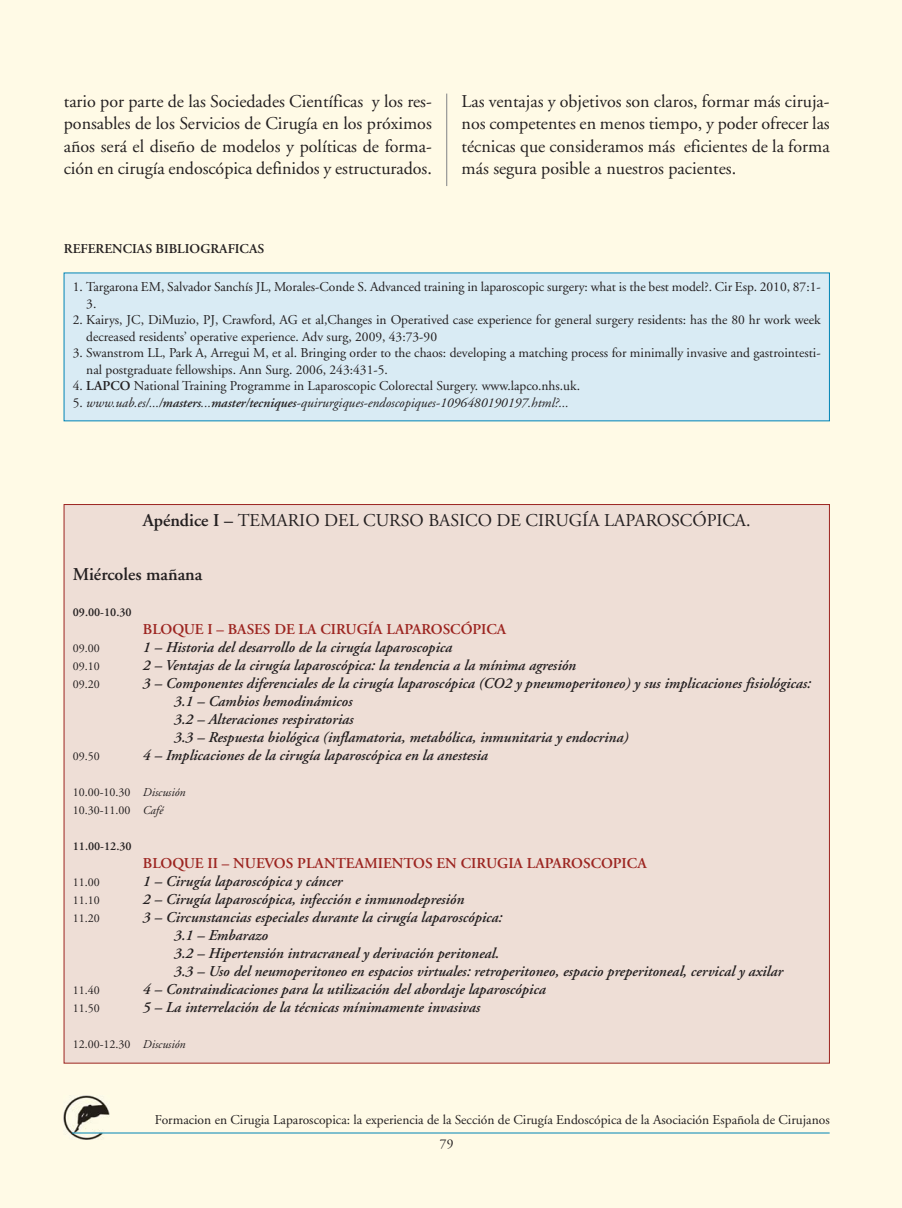
<style>
.page{position:relative;width:902px;height:1208px;background:#fff}
.page>*{position:absolute;margin:0;border:0;box-sizing:border-box;transform-origin:0 0}
.t1{font:18px/22.6px "Adobe Garamond";color:#231f20;text-align:justify}
.t2{font:600 18px "Adobe Garamond";color:#231f20}
.t3{font:italic 600 15px/18px "Adobe Garamond";color:#231f20}
.t4{font:600 15px "Adobe Garamond";color:#9c2420}
.t5{font:13.5px/16.5px "Adobe Garamond";color:#231f20}
.t6{font:italic 13.5px "Adobe Garamond";color:#231f20}
.t7{font:600 13.5px "Adobe Garamond";color:#231f20}
.t8{font:12px/18px "Adobe Garamond";color:#231f20}
.t9{font:600 12px "Adobe Garamond";color:#231f20}
.s1{font-weight:600}
.s2{font-style:normal}
.s3{font-style:italic}
</style>
<div class="page">
<div style="left:0;top:0;width:901px;height:1208px;background:#fffae6"></div>
<img style="left:64px;top:1095px;width:45px;height:45px">
<hr style="left:72px;top:1132px;width:757px;height:1px;background:#0084b5">
<hr style="left:446px;top:94px;width:1px;height:92px;background:#808285">
<div style="left:64px;top:273px;width:765px;height:147px;background:#d9ebf4"></div>
<div style="left:64px;top:505px;width:765px;height:558px;background:#eeded6"></div>
<p class="t1" style="left:64px;top:91px;width:369px">tario por parte de las Sociedades Científicas y los res&shy;ponsables de los Servicios de Cirugía en los próximos años será el diseño de modelos y políticas de forma&shy;ción en cirugía endoscópica definidos y estructurados.</p>
<p class="t1" style="left:461px;top:91px;width:369px">Las ventajas y objetivos son claros, formar más ciruja&shy;nos competentes en menos tiempo, y poder ofrecer las técnicas que consideramos más eficientes de la forma más segura posible a nuestros pacientes.</p>
<p class="t7" style="left:64px;top:243px;width:202px">REFERENCIAS BIBLIOGRAFICAS</p>
<p class="t5" style="left:86px;top:280px;width:735px;text-indent:-14px">1. Targarona EM, Salvador Sanchís JL, Morales-Conde S. Advanced training in laparoscopic surgery: what is the best model?. Cir Esp. 2010, 87:1-<br>3.</p>
<p class="t5" style="left:86px;top:313px;width:735px;text-indent:-14px">2. Kairys, JC, DiMuzio, PJ, Crawford, AG et al,Changes in Operatived case experience for general surgery residents: has the 80 hr work week decreased residents’ operative experience. Adv surg, 2009, 43:73-90</p>
<p class="t5" style="left:86px;top:346px;width:735px;text-indent:-14px">3. Swanstrom LL, Park A, Arregui M, et al. Bringing order to the chaos: developing a matching process for minimally invasive and gastrointesti&shy;nal postgraduate fellowships. Ann Surg. 2006, 243:431-5.</p>
<p class="t5" style="left:73px;top:379px;width:508px">4. <span class="s1">LAPCO</span> National Training Programme in Laparoscopic Colorectal Surgery. www.lapco.nhs.uk.</p>
<p class="t6" style="left:73px;top:397px;width:497px"><span class="s2">5.</span> www.uab.es/.../<span class="s1">masters</span>...<span class="s1">master</span>/<span class="s1">tecniques</span>-quirurgiques-endoscopiques-1096480190197.html?...</p>
<p class="t1" style="left:143px;top:511px;width:609px"><span class="s1">Apéndice I –</span> TEMARIO DEL CURSO BASICO DE CIRUGÍA LAPAROSCÓPICA.</p>
<p class="t2" style="left:73px;top:567px;width:131px">Miércoles mañana</p>
<p class="t9" style="left:73px;top:607px;width:60px">09.00-10.30</p>
<p class="t4" style="left:143px;top:623px;width:365px">BLOQUE I – BASES DE LA CIRUGÍA LAPAROSCÓPICA</p>
<p class="t8" style="left:73px;top:640px;width:28px">09.00</p>
<p class="t3" style="left:143px;top:640px;width:311px">1 – Historia del desarrollo de la cirugía laparoscopica</p>
<p class="t8" style="left:73px;top:658px;width:28px">09.10</p>
<p class="t3" style="left:143px;top:658px;width:434px">2 – Ventajas de la cirugía laparoscópica: la tendencia a la mínima agresión</p>
<p class="t8" style="left:73px;top:676px;width:28px">09.20</p>
<p class="t3" style="left:174px;top:676px;width:638px;text-indent:-31px">3 – Componentes diferenciales de la cirugía laparoscópica (CO2 y pneumoperitoneo) y sus implicaciones fisiológicas:<br>3.1 – Cambios hemodinámicos<br>3.2 – Alteraciones respiratorias<br>3.3 – Respuesta biológica (inflamatoria, metabólica, inmunitaria y endocrina)</p>
<p class="t8" style="left:73px;top:748px;width:28px">09.50</p>
<p class="t3" style="left:143px;top:748px;width:346px">4 – Implicaciones de la cirugía laparoscópica en la anestesia</p>
<p class="t8" style="left:73px;top:784px;width:114px">10.00-10.30 <span class="s3">Discusión<br></span>10.30-11.00 <span class="s3">Café</span></p>
<p class="t9" style="left:73px;top:841px;width:60px">11.00-12.30</p>
<p class="t4" style="left:143px;top:857px;width:505px">BLOQUE II – NUEVOS PLANTEAMIENTOS EN CIRUGIA LAPAROSCOPICA</p>
<p class="t8" style="left:73px;top:874px;width:28px">11.00</p>
<p class="t3" style="left:143px;top:874px;width:201px">1 – Cirugía laparoscópica y cáncer</p>
<p class="t8" style="left:73px;top:892px;width:28px">11.10</p>
<p class="t3" style="left:143px;top:892px;width:323px">2 – Cirugía laparoscópica, infección e inmunodepresión</p>
<p class="t8" style="left:73px;top:910px;width:28px">11.20</p>
<p class="t3" style="left:174px;top:910px;width:610px;text-indent:-31px">3 – Circunstancias especiales durante la cirugía laparoscópica:<br>3.1 – Embarazo<br>3.2 – Hipertensión intracraneal y derivación peritoneal.<br>3.3 – Uso del neumoperitoneo en espacios virtuales: retroperitoneo, espacio preperitoneal, cervical y axilar</p>
<p class="t8" style="left:73px;top:982px;width:28px">11.40</p>
<p class="t3" style="left:143px;top:982px;width:404px">4 – Contraindicaciones para la utilización del abordaje laparoscópica</p>
<p class="t8" style="left:73px;top:1000px;width:28px">11.50</p>
<p class="t3" style="left:143px;top:1000px;width:338px">5 – La interrelación de la técnicas mínimamente invasivas</p>
<p class="t8" style="left:73px;top:1036px;width:114px">12.00-12.30 <span class="s3">Discusión</span></p>
<p class="t5" style="left:440px;top:1108px;width:391px;line-height:24.8px;text-indent:-285px">Formacion en Cirugia Laparoscopica: la experiencia de la Sección de Cirugía Endoscópica de la Asociación Española de Cirujanos<br>79</p>
</div>
